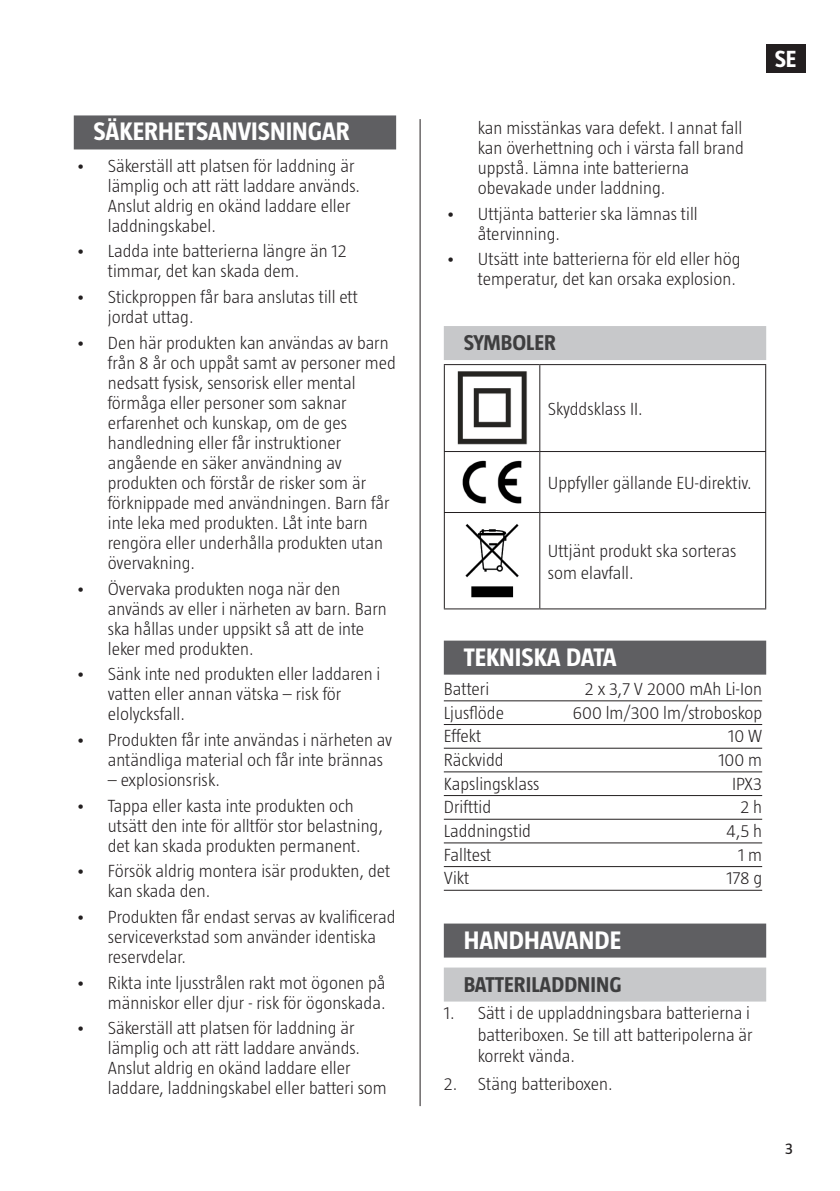
<style>
.page{position:relative;width:840px;height:1191px;background:#fff}
.page>*{position:absolute;margin:0;border:0;box-sizing:border-box;transform-origin:0 0}
.Rubrik{font:700 26px "Taz";color:#fff}
.t1{font:700 24px "Taz";color:#fff}
.Underrubrik{font:700 22px "Taz";color:#3e3e3f}
.Brödtext{font:300 18px/20px "Taz";color:#231f20}
.Enkel_tabell{font:300 18px "Taz";color:#231f20}
.t2{font:16px "Taz";color:#231f20}
</style>
<div class="page">
<div style="left:765px;top:44px;width:39px;height:28px;background:#231f20"></div>
<hr style="left:419px;top:119px;width:1px;height:987px;background:#231f20">
<div style="left:443px;top:326px;width:322px;height:34px;background:#c7c8ca"></div>
<div style="left:443px;top:640px;width:322px;height:34px;background:#5f5f62"></div>
<hr style="left:443px;top:700px;width:318px;height:1px;background:#231f20">
<hr style="left:443px;top:724px;width:318px;height:1px;background:#231f20">
<hr style="left:443px;top:748px;width:318px;height:1px;background:#231f20">
<hr style="left:443px;top:771px;width:318px;height:1px;background:#231f20">
<hr style="left:443px;top:795px;width:318px;height:1px;background:#231f20">
<hr style="left:443px;top:819px;width:318px;height:1px;background:#231f20">
<hr style="left:443px;top:842px;width:318px;height:1px;background:#231f20">
<hr style="left:443px;top:866px;width:318px;height:1px;background:#231f20">
<hr style="left:443px;top:890px;width:318px;height:1px;background:#231f20">
<div style="left:443px;top:923px;width:322px;height:34px;background:#5f5f62"></div>
<div style="left:443px;top:967px;width:322px;height:34px;background:#c7c8ca"></div>
<hr style="left:443px;top:364px;width:96px;height:1px;background:#231f20">
<hr style="left:539px;top:364px;width:226px;height:1px;background:#231f20">
<hr style="left:443px;top:451px;width:96px;height:1px;background:#231f20">
<hr style="left:539px;top:451px;width:226px;height:1px;background:#231f20">
<hr style="left:443px;top:512px;width:96px;height:1px;background:#231f20">
<hr style="left:539px;top:512px;width:226px;height:1px;background:#231f20">
<hr style="left:443px;top:365px;width:1px;height:86px;background:#231f20">
<hr style="left:539px;top:365px;width:1px;height:86px;background:#231f20">
<hr style="left:764px;top:365px;width:1px;height:86px;background:#231f20">
<hr style="left:443px;top:452px;width:1px;height:60px;background:#231f20">
<hr style="left:539px;top:452px;width:1px;height:60px;background:#231f20">
<hr style="left:764px;top:452px;width:1px;height:60px;background:#231f20">
<hr style="left:443px;top:513px;width:1px;height:95px;background:#231f20">
<hr style="left:539px;top:513px;width:1px;height:95px;background:#231f20">
<hr style="left:764px;top:513px;width:1px;height:95px;background:#231f20">
<hr style="left:443px;top:608px;width:96px;height:1px;background:#231f20">
<hr style="left:539px;top:608px;width:226px;height:1px;background:#231f20">
<img style="left:457px;top:371px;width:70px;height:74px">
<img style="left:462px;top:460px;width:60px;height:44px">
<img style="left:465px;top:524px;width:54px;height:74px">
<div style="left:74px;top:115px;width:322px;height:34px;background:#5f5f62"></div>
<p class="Rubrik" style="left:94px;top:117px;width:258px">SÄKERHETSANVISNINGAR</p>
<p class="Brödtext" style="left:108px;top:155px;width:253px;text-indent:-32px">• Säkerställ att platsen för laddning är lämplig och att rätt laddare används.<br>Anslut aldrig en okänd laddare eller laddningskabel.</p>
<p class="Brödtext" style="left:108px;top:241px;width:240px;text-indent:-32px">• Ladda inte batterierna längre än 12 timmar, det kan skada dem.</p>
<p class="Brödtext" style="left:108px;top:287px;width:252px;text-indent:-32px">• Stickproppen får bara anslutas till ett jordat uttag.</p>
<p class="Brödtext" style="left:108px;top:332px;width:289px;text-indent:-32px">• Den här produkten kan användas av barn från 8 år och uppåt samt av personer med nedsatt fysisk, sensorisk eller mental förmåga eller personer som saknar erfarenhet och kunskap, om de ges handledning eller får instruktioner angående en säker användning av produkten och förstår de risker som är förknippade med användningen. Barn får inte leka med produkten. Låt inte barn rengöra eller underhålla produkten utan övervakning.</p>
<p class="Brödtext" style="left:108px;top:578px;width:280px;text-indent:-32px">• Övervaka produkten noga när den används av eller i närheten av barn. Barn ska hållas under uppsikt så att de inte leker med produkten.</p>
<p class="Brödtext" style="left:108px;top:664px;width:274px;text-indent:-32px">• Sänk inte ned produkten eller laddaren i vatten eller annan vätska – risk för elolycksfall.</p>
<p class="Brödtext" style="left:108px;top:729px;width:286px;text-indent:-32px">• Produkten får inte användas i närheten av antändliga material och får inte brännas</p>
<p class="Brödtext" style="left:108px;top:769px;width:113px">– explosionsrisk.</p>
<p class="Brödtext" style="left:108px;top:795px;width:276px;text-indent:-32px">• Tappa eller kasta inte produkten och utsätt den inte för alltför stor belastning, det kan skada produkten permanent.</p>
<p class="Brödtext" style="left:108px;top:861px;width:284px;text-indent:-32px">• Försök aldrig montera isär produkten, det kan skada den.</p>
<p class="Brödtext" style="left:108px;top:906px;width:289px;text-indent:-32px">• Produkten får endast servas av kvalificerad serviceverkstad som använder identiska reservdelar.</p>
<p class="Brödtext" style="left:76px;top:972px;width:311px;text-align:right">• Rikta inte ljusstrålen rakt mot ögonen på människor eller djur - risk för ögonskada.</p>
<p class="Brödtext" style="left:108px;top:1018px;width:280px;text-indent:-32px">• Säkerställ att platsen för laddning är lämplig och att rätt laddare används.<br>Anslut aldrig en okänd laddare eller laddare, laddningskabel eller batteri som</p>
<p class="Brödtext" style="left:477px;top:118px;width:267px">kan misstänkas vara defekt. I annat fall kan överhettning och i värsta fall brand uppstå. Lämna inte batterierna obevakade under laddning.</p>
<p class="Brödtext" style="left:477px;top:203px;width:221px;text-indent:-32px">• Uttjänta batterier ska lämnas till återvinning.</p>
<p class="Brödtext" style="left:445px;top:249px;width:296px;text-align:right">• Utsätt inte batterierna för eld eller hög temperatur, det kan orsaka explosion.</p>
<p class="Underrubrik" style="left:463px;top:331px;width:94px">SYMBOLER</p>
<p class="Brödtext" style="left:547px;top:399px;width:96px">Skyddsklass II.</p>
<p class="Brödtext" style="left:547px;top:473px;width:205px">Uppfyller gällande EU-direktiv.</p>
<p class="Brödtext" style="left:547px;top:540px;width:190px;line-height:21.6px">Uttjänt produkt ska sorteras som elavfall.</p>
<h2 class="t1" style="left:774px;top:45px;width:23px">SE</h2>
<p class="Rubrik" style="left:463px;top:642px;width:154px">TEKNISKA DATA</p>
<p class="Enkel_tabell" style="left:443px;top:678px;width:47px">Batteri</p>
<p class="Enkel_tabell" style="left:584px;top:678px;width:179px">2 x 3,7 V 2000 mAh Li-Ion</p>
<p class="Enkel_tabell" style="left:443px;top:702px;width:62px">Ljusflöde</p>
<p class="Enkel_tabell" style="left:572px;top:702px;width:191px">600 lm/300 lm/stroboskop</p>
<p class="Enkel_tabell" style="left:443px;top:726px;width:39px">Effekt</p>
<p class="Enkel_tabell" style="left:727px;top:726px;width:35px">10 W</p>
<p class="Enkel_tabell" style="left:443px;top:749px;width:61px">Räckvidd</p>
<p class="Enkel_tabell" style="left:718px;top:749px;width:45px">100 m</p>
<p class="Enkel_tabell" style="left:443px;top:773px;width:97px">Kapslingsklass</p>
<p class="Enkel_tabell" style="left:731px;top:773px;width:31px">IPX3</p>
<p class="Enkel_tabell" style="left:443px;top:797px;width:49px">Drifttid</p>
<p class="Enkel_tabell" style="left:740px;top:797px;width:23px">2 h</p>
<p class="Enkel_tabell" style="left:443px;top:820px;width:89px">Laddningstid</p>
<p class="Enkel_tabell" style="left:726px;top:820px;width:37px">4,5 h</p>
<p class="Enkel_tabell" style="left:443px;top:844px;width:49px">Falltest</p>
<p class="Enkel_tabell" style="left:737px;top:844px;width:25px">1 m</p>
<p class="Enkel_tabell" style="left:443px;top:868px;width:27px">Vikt</p>
<p class="Enkel_tabell" style="left:726px;top:868px;width:37px">178 g</p>
<p class="Rubrik" style="left:463px;top:925px;width:159px">HANDHAVANDE</p>
<p class="Underrubrik" style="left:463px;top:972px;width:159px">BATTERILADDNING</p>
<p class="Brödtext" style="left:477px;top:1002px;width:276px;line-height:21.6px;text-indent:-34px">1. Sätt i de uppladdningsbara batterierna i batteriboxen. Se till att batteripolerna är korrekt vända.</p>
<p class="Brödtext" style="left:443px;top:1073px;width:170px">2. Stäng batteriboxen.</p>
<p class="t2" style="left:784px;top:1139px;width:9px">3</p>
</div>
